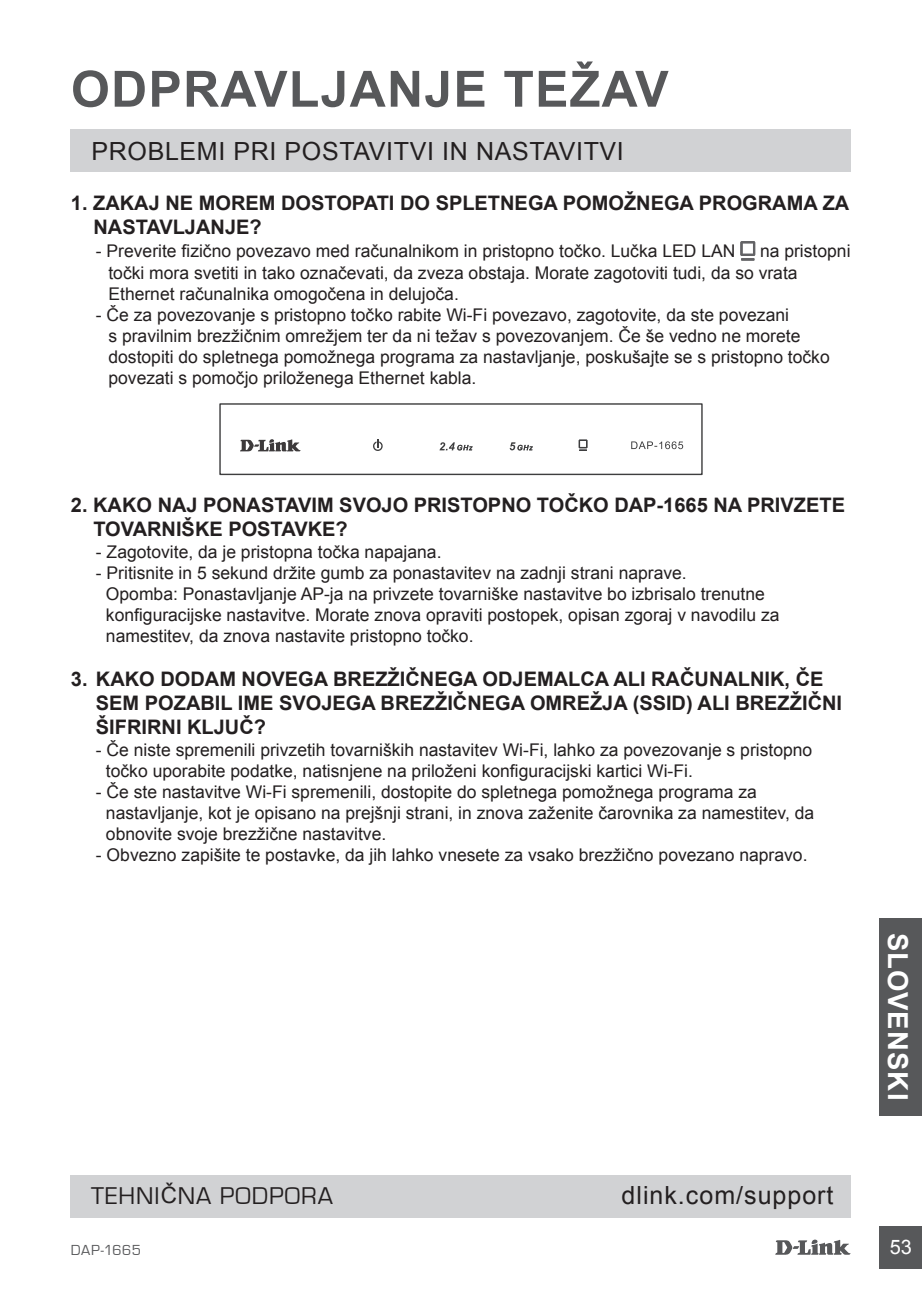
<style>
.page{position:relative;width:922px;height:1297px;background:#fff}
.page>*{position:absolute;margin:0;border:0;box-sizing:border-box;transform-origin:0 0}
.t1{font:700 50px "Arial";letter-spacing:.025em;color:#57585a}
.t2{font:700 27.5px "Arial";letter-spacing:.04em;color:#fff}
.t3{font:25px "Arial";letter-spacing:.025em;color:#231f20}
.t4{font:25px "Eurostile";letter-spacing:.04em;color:#231f20}
.t5{font:700 20px/24px "Arial";color:#231f20}
.t6{font:20px "Arial";color:#fff}
.t7{font:17.5px/21px "Arial";color:#231f20}
.t8{font:15px "Eurostile";letter-spacing:.03em;color:#57585a}
.s1{font-family:"Arial";font-size:22.5px}
</style>
<div class="page">
<svg style="left:775px;top:1239px;width:75px;height:16px"></svg>
<div style="left:879px;top:1226px;width:42px;height:43px;background:#57585a"></div>
<div style="left:878px;top:918px;width:43px;height:197px;background:#57585a"></div>
<div style="left:71px;top:130px;width:779px;height:42px;background:#d1d2d4"></div>
<svg style="left:740px;top:241px;width:15px;height:20px"></svg>
<div style="left:219px;top:403px;width:483px;height:72px;background:#fff;border:1px solid #3e3e3f"></div>
<svg style="left:373px;top:440px;width:10px;height:11px"></svg>
<svg style="left:631px;top:441px;width:52px;height:8px"></svg>
<svg style="left:240px;top:439px;width:60px;height:12px"></svg>
<svg style="left:578px;top:440px;width:9px;height:11px"></svg>
<svg style="left:439px;top:442px;width:33px;height:8px"></svg>
<svg style="left:509px;top:442px;width:23px;height:8px"></svg>
<div style="left:70px;top:1175px;width:780px;height:43px;background:#d1d2d4"></div>
<h1 class="t1" style="left:71px;top:56px;width:599px">ODPRAVLJANJE TEŽAV</h1>
<h3 class="t3" style="left:92px;top:135px;width:533px">PROBLEMI PRI POSTAVITVI IN NASTAVITVI</h3>
<p class="t5" style="left:93px;top:192px;width:757px;text-indent:-22px">1. ZAKAJ NE MOREM DOSTOPATI DO SPLETNEGA POMOŽNEGA PROGRAMA ZA<br>NASTAVLJANJE?</p>
<p class="t7" style="left:96px;top:241px;width:640px">- Preverite fizično povezavo med računalnikom in pristopno točko. Lučka LED LAN</p>
<p class="t7" style="left:108px;top:240px;width:743px;text-indent:651px">na pristopni točki mora svetiti in tako označevati, da zveza obstaja. Morate zagotoviti tudi, da so vrata<br>Ethernet računalnika omogočena in delujoča.</p>
<p class="t7" style="left:108px;top:305px;width:722px;text-indent:-12px">- Če za povezovanje s pristopno točko rabite Wi-Fi povezavo, zagotovite, da ste povezani<br>s pravilnim brezžičnim omrežjem ter da ni težav s povezovanjem. Če še vedno ne morete dostopiti do spletnega pomožnega programa za nastavljanje, poskušajte se s pristopno točko povezati s pomočjo priloženega Ethernet kabla.</p>
<p class="t5" style="left:93px;top:494px;width:750px;text-indent:-22px">2. KAKO NAJ PONASTAVIM SVOJO PRISTOPNO TOČKO DAP-1665 NA PRIVZETE<br>TOVARNIŠKE POSTAVKE?</p>
<p class="t7" style="left:96px;top:542px;width:347px">- Zagotovite, da je pristopna točka napajana.</p>
<p class="t7" style="left:106px;top:563px;width:675px;text-indent:-10px">- Pritisnite in 5 sekund držite gumb za ponastavitev na zadnji strani naprave.<br>Opomba: Ponastavljanje AP-ja na privzete tovarniške nastavitve bo izbrisalo trenutne konfiguracijske nastavitve. Morate znova opraviti postopek, opisan zgoraj v navodilu za namestitev, da znova nastavite pristopno točko.</p>
<p class="t5" style="left:96px;top:668px;width:747px;text-indent:-25px">3. KAKO DODAM NOVEGA BREZŽIČNEGA ODJEMALCA ALI RAČUNALNIK, ČE<br>SE M POZABIL IME SVOJEGA BREZŽIČNEGA OMREŽJA (SSID) ALI BREZŽIČNI<br>ŠIFRIRNI KLJUČ?</p>
<p class="t7" style="left:106px;top:740px;width:707px;text-indent:-10px">- Če niste spremenili privzetih tovarniških nastavitev Wi-Fi, lahko za povezovanje s pristopno točko uporabite podatke, natisnjene na priloženi konfiguracijski kartici Wi-Fi.</p>
<p class="t7" style="left:106px;top:782px;width:709px;text-indent:-10px">- Če ste nastavitve Wi-Fi spremenili, dostopite do spletnega pomožnega programa za nastavljanje, kot je opisano na prejšnji strani, in znova zaženite čarovnika za namestitev, da obnovite svoje brezžične nastavitve.</p>
<p class="t7" style="left:96px;top:845px;width:713px">- Obvezno zapišite te postavke, da jih lahko vnesete za vsako brezžično povezano napravo.</p>
<h3 class="t4" style="left:91px;top:1182px;width:243px">TEHNI <span class="s1">Č</span>NA PODPORA</h3>
<h3 class="t3" style="left:621px;top:1179px;width:213px">dlink.com/support</h3>
<h2 class="t2" style="left:915px;top:933px;width:169px;rotate:90deg">SLOVENSKI</h2>
<p class="t8" style="left:71px;top:1241px;width:71px">DAP-1665</p>
<p class="t6" style="left:889px;top:1234px;width:24px">53</p>
</div>
